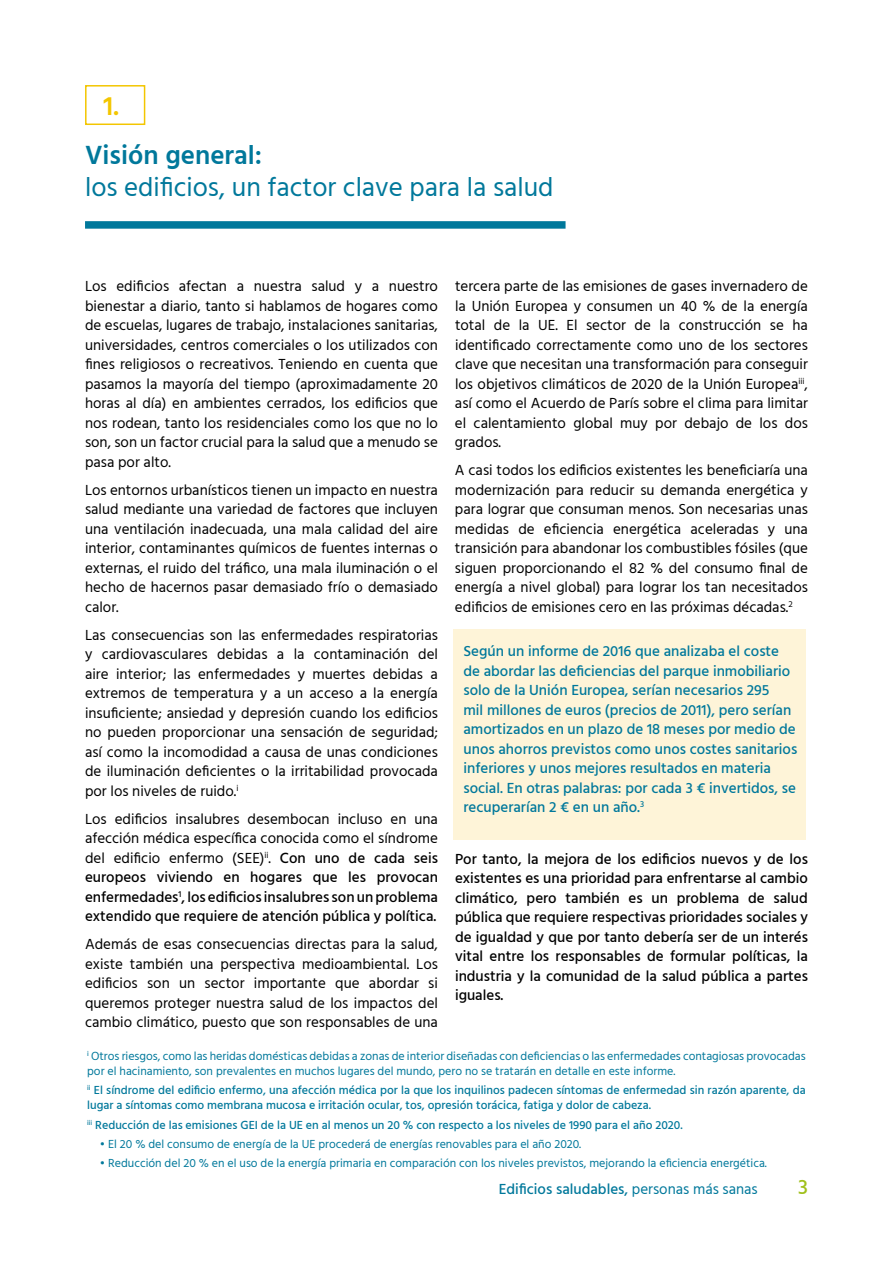
<style>
.page{position:relative;width:893px;height:1263px;background:#fff}
.page>*{position:absolute;margin:0;border:0;box-sizing:border-box;transform-origin:0 0}
.t1{font:27px "Hind";color:#00789b}
.t2{font:600 27px "Hind";color:#00789b}
.t3{font:600 27px "Hind";color:#f3c600}
.t4{font:500 21px "Hind";color:#a0c01b}
.t5{font:15px/19.5px "Hind";color:#000;text-align:justify}
.t6{font:500 15px/19.5px "Hind";color:#000;text-align:justify}
.t7{font:500 15px/19.5px "Hind";color:#00789b}
.t8{font:12px/15px "Hind";color:#00789b}
.t9{font:500 12px/15px "Hind";color:#00789b}
.s1{font-weight:400}
</style>
<div class="page">
<div style="left:85px;top:221px;width:481px;height:8px;background:#00789b"></div>
<div style="left:85px;top:85px;width:60px;height:40px;border:2px solid #f3c600"></div>
<div style="left:453px;top:629px;width:353px;height:210px;background:#fef4d8"></div>
<h1 class="t3" style="left:104px;top:87px;width:17px">1.</h1>
<h1 class="t2" style="left:85px;top:136px;width:179px">Visión general:</h1>
<h1 class="t1" style="left:85px;top:169px;width:470px">los edificios, un factor clave para la salud</h1>
<p class="t5" style="left:85px;top:277px;width:354px">Los edificios afectan a nuestra salud y a nuestro bienestar a diario, tanto si hablamos de hogares como de escuelas, lugares de trabajo, instalaciones sanitarias, universidades, centros comerciales o los utilizados con fines religiosos o recreativos. Teniendo en cuenta que pasamos la mayoría del tiempo (aproximadamente 20 horas al día) en ambientes cerrados, los edificios que nos rodean, tanto los residenciales como los que no lo son, son un factor crucial para la salud que a menudo se pasa por alto.</p>
<p class="t5" style="left:85px;top:481px;width:354px">Los entornos urbanísticos tienen un impacto en nuestra salud mediante una variedad de factores que incluyen una ventilación inadecuada, una mala calidad del aire interior, contaminantes químicos de fuentes internas o externas, el ruido del tráfico, una mala iluminación o el hecho de hacernos pasar demasiado frío o demasiado calor.</p>
<p class="t5" style="left:85px;top:626px;width:354px">Las consecuencias son las enfermedades respiratorias y cardiovasculares debidas a la contaminación del aire interior; las enfermedades y muertes debidas a extremos de temperatura y a un acceso a la energía insuficiente; ansiedad y depresión cuando los edificios no pueden proporcionar una sensación de seguridad; así como la incomodidad a causa de unas condiciones de iluminación deficientes o la irritabilidad provocada por los niveles de ruido.<sup>i</sup></p>
<p class="t6" style="left:85px;top:810px;width:354px"><span class="s1">Los edificios insalubres desembocan incluso en una afección médica específica conocida como el síndrome del edificio enfermo (SEE)</span><sup>ii</sup><span class="s1">.</span> Con uno de cada seis europeos viviendo en hogares que les provocan enfermedades<sup>1</sup>, los edificios insalubres son un problema extendido que requiere de atención pública y política.</p>
<p class="t5" style="left:85px;top:935px;width:354px">Además de esas consecuencias directas para la salud, existe también una perspectiva medioambiental. Los edificios son un sector importante que abordar si queremos proteger nuestra salud de los impactos del cambio climático, puesto que son responsables de una</p>
<p class="t5" style="left:455px;top:277px;width:354px">tercera parte de las emisiones de gases invernadero de la Unión Europea y consumen un 40 % de la energía total de la UE. El sector de la construcción se ha identificado correctamente como uno de los sectores clave que necesitan una transformación para conseguir los objetivos climáticos de 2020 de la Unión Europea<sup>iii</sup>, así como el Acuerdo de París sobre el clima para limitar el calentamiento global muy por debajo de los dos grados.</p>
<p class="t5" style="left:455px;top:461px;width:354px">A casi todos los edificios existentes les beneficiaría una modernización para reducir su demanda energética y para lograr que consuman menos. Son necesarias unas medidas de eficiencia energética aceleradas y una transición para abandonar los combustibles fósiles (que siguen proporcionando el 82 % del consumo final de energía a nivel global) para lograr los tan necesitados edificios de emisiones cero en las próximas décadas.<sup>2</sup></p>
<p class="t7" style="left:463px;top:642px;width:335px">Según un informe de 2016 que analizaba el coste de abordar las deficiencias del parque inmobiliario solo de la Unión Europea, serían necesarios 295<br>mil millones de euros (precios de 2011), pero serían amortizados en un plazo de 18 meses por medio de unos ahorros previstos como unos costes sanitarios inferiores y unos mejores resultados en materia social. En otras palabras: por cada 3 € invertidos, se recuperarían 2 € en un año.<sup>3</sup></p>
<p class="t6" style="left:455px;top:850px;width:354px">Por tanto, la mejora de los edificios nuevos y de los existentes es una prioridad para enfrentarse al cambio climático, pero también es un problema de salud pública que requiere respectivas prioridades sociales y de igualdad y que por tanto debería ser de un interés vital entre los responsables de formular políticas, la industria y la comunidad de la salud pública a partes iguales.</p>
<p class="t8" style="left:87px;top:1049px;width:720px"><sup>i</sup> Otros riesgos, como las heridas domésticas debidas a zonas de interior diseñadas con deficiencias o las enfermedades contagiosas provocadas por el hacinamiento, son prevalentes en muchos lugares del mundo, pero no se tratarán en detalle en este informe.</p>
<p class="t9" style="left:87px;top:1083px;width:720px"><sup>ii</sup> El síndrome del edificio enfermo, una afección médica por la que los inquilinos padecen síntomas de enfermedad sin razón aparente, da lugar a síntomas como membrana mucosa e irritación ocular, tos, opresión torácica, fatiga y dolor de cabeza.</p>
<p class="t9" style="left:87px;top:1118px;width:597px"><sup>iii</sup> Reducción de las emisiones GEI de la UE en al menos un 20 % con respecto a los niveles de 1990 para el año 2020.</p>
<p class="t8" style="left:100px;top:1137px;width:483px">• El 20 % del consumo de energía de la UE procederá de energías renovables para el año 2020.</p>
<p class="t8" style="left:100px;top:1156px;width:668px">• Reducción del 20 % en el uso de la energía primaria en comparación con los niveles previstos, mejorando la eficiencia energética.</p>
<p class="t7" style="left:499px;top:1180px;width:260px">Edificios saludables, <span class="s1">personas más sanas</span></p>
<h2 class="t4" style="left:798px;top:1172px;width:11px">3</h2>
</div>
